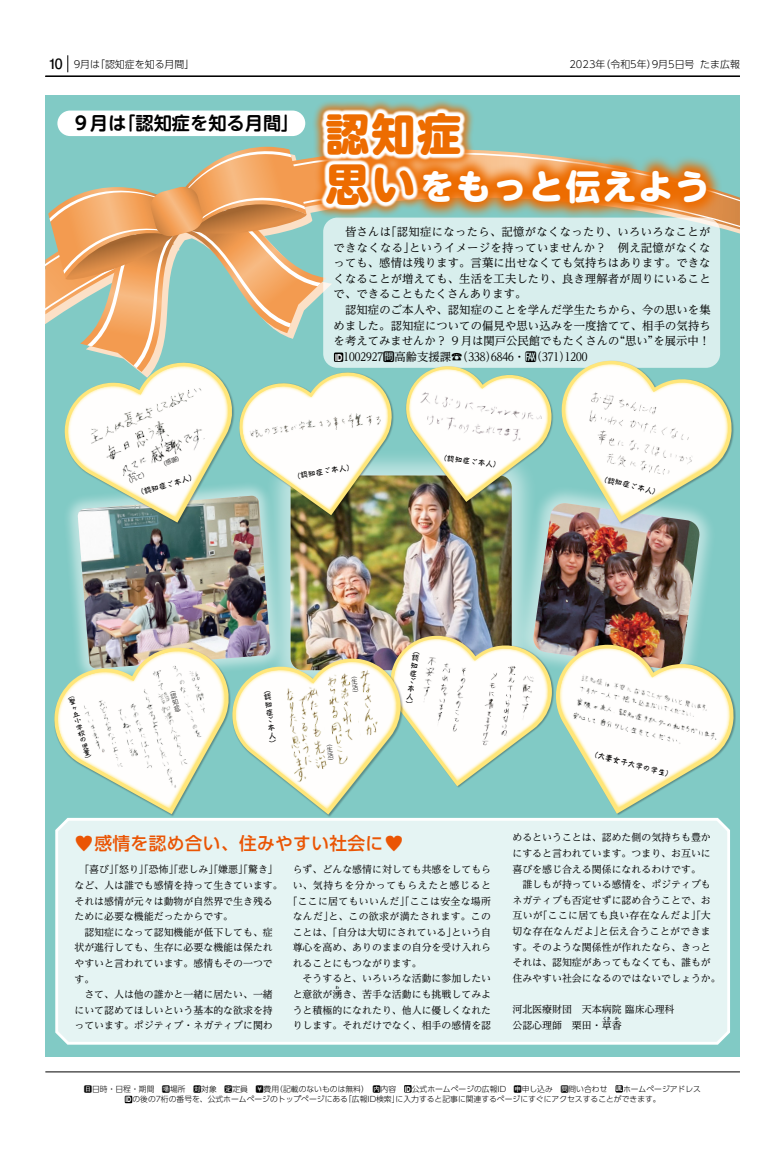
<style>
.page{position:relative;width:774px;height:1151px;background:#fff}
.page>*{position:absolute;margin:0;border:0;box-sizing:border-box;transform-origin:0 0}
.t1{font:800 43.9px/49.6px "UD Shin M Go Pro";color:#ed6c00}
.t2{font:800 34.7px "UD Shin M Go Pro";letter-spacing:.05em;color:#fff}
.t3{font:700 18.2px "UD Shin M Go Pro De";color:#000}
.t4{font:500 17.7px "UD Shin Go Pro";letter-spacing:.02em;color:#ea5504;scale:1.15 1}
.t5{font:11.3px/15.6px "UD Reimin Pro";letter-spacing:.01em;color:#000}
.t6{font:9.9px/15.6px "UD Reimin Pro";color:#000}
.t7{font:300 9.9px "UD Shin Go Pro";color:#000}
.t8{font:9.9px "UD Reimin Pro";letter-spacing:.03em;color:#000}
.t9{font:9.9px "UD Reimin Pro";letter-spacing:.035em;color:#000}
.t10{font:9.9px "UD Reimin Pro";letter-spacing:.06em;color:#000}
.t11{font:300 7.8px/10.6px "UD Shin Go Pro";color:#000;text-align:center}
.t12{font:500 7.8px/7.8px "P Penpal Std N";color:#000;text-align:justify}
.t13{font:500 6.6px/6.6px "P Penpal Std N";color:#000;text-align:justify;scale:1.18 1}
.t14{font:300 6px/6px "UD Shin Go Pro";color:#000;text-align:justify}
.t15{font:800 3.9px "UD Reimin Pro";color:#000}
.s1{font-family:"Futo Go B101 Pro";font-weight:700;font-size:14.2px}
.s2{font-family:"UD Shin Go Pro";font-weight:800;font-size:8.5px;color:#fff}
.s3{font-family:"ap tama"}
.s4{font-family:"ap tama";font-weight:400}
.s5{font-weight:800;font-size:6.8px;color:#fff}
.s6{font-weight:800;font-size:6.7px;color:#fff}
</style>
<div class="page">
<hr style="left:45px;top:76px;width:695px;height:1px;background:#000">
<svg style="left:67px;top:55px;width:1px;height:17px"></svg>
<hr style="left:45px;top:1071px;width:695px;height:1px;background:#000">
<div style="left:404px;top:1085px;width:8px;height:7px;background:#000"></div>
<div style="left:615px;top:1085px;width:8px;height:7px;background:#000"></div>
<div style="left:125px;top:1096px;width:7px;height:7px;background:#000"></div>
<div style="left:45px;top:95px;width:695px;height:961px;background:#81cac5"></div>
<div style="left:57px;top:111px;width:248px;height:25px;background:#fff;border-radius:13px"></div>
<div style="left:312px;top:99px;width:163px;height:121px;background:#ed6c00;opacity:.75"></div>
<svg style="left:321px;top:108px;width:145px;height:38px;background:#f6efe6"></svg>
<svg style="left:55px;top:815px;width:675px;height:230px"></svg>
<div style="left:57px;top:819px;width:672px;height:224px;background:#e5f4f3"></div>
<img style="left:45px;top:146px;width:695px;height:669px">
<p class="t7" style="left:49px;top:56px;width:147px"><span class="s1">10</span> 9月は「認知症を知る月間」</p>
<p class="t7" style="left:569px;top:56px;width:172px">2023年（令和5年）9月5日号たま広報</p>
<h3 class="t3" style="left:72px;top:108px;width:229px">９月は「認知症を知る月間」</h3>
<h1 class="t1" style="left:325px;top:108px;width:138px">認知症思い</h1>
<h2 class="t2" style="left:420px;top:158px;width:291px">をもっと伝えよう</h2>
<p class="t5" style="left:334px;top:224px;width:379px">　皆さんは「認知症になったら、記憶がなくなったり、いろいろなことができなくなる」というイメージを持っていませんか？　例え記憶がなくなっても、感情は残ります。言葉に出せなくても気持ちはあります。できなくなることが増えても、生活を工夫したり、良き理解者が周りにいることで、できることもたくさんあります。<br>　認知症のご本人や、認知症のことを学んだ学生たちから、今の思いを集めました。認知症についての偏見や思い込みを一度捨てて、相手の気持ちを考えてみませんか？９月は関戸公民館でもたくさんの“思い”を展示中！<span class="s2">ID</span> 1002927<span class="s3">I</span>高齢支援課☎(338)6846・<span class="s3">V</span>(371)1200</p>
<p class="t14" style="left:159px;top:463px;width:26px;rotate:-24deg">（感謝）</p>
<p class="t12" style="left:135px;top:489px;width:64px;rotate:-16deg">（認知症ご本人）</p>
<p class="t14" style="left:124px;top:480px;width:26px;rotate:-25deg">（凡て）</p>
<p class="t12" style="left:292px;top:473px;width:64px;rotate:-10deg">（認知症ご本人）</p>
<p class="t12" style="left:440px;top:453px;width:64px;rotate:8deg">（認知症ご本人）</p>
<p class="t12" style="left:601px;top:473px;width:64px;rotate:15deg">（認知症ご本人）</p>
<p class="t13" style="left:66px;top:693px;width:4px;rotate:-16deg">（聖ヶ丘小学校の児童）</p>
<p class="t14" style="left:168px;top:688px;width:5px;rotate:-16deg">（認知症）</p>
<p class="t12" style="left:262px;top:685px;width:6px;rotate:-7deg">（認知症ご本人）</p>
<p class="t14" style="left:350px;top:672px;width:5px;rotate:-7deg">（生活）</p>
<p class="t14" style="left:326px;top:740px;width:5px;rotate:-7deg">（生活）</p>
<p class="t12" style="left:413px;top:645px;width:5px;rotate:8deg">（認知症ご本人）</p>
<p class="t12" style="left:591px;top:749px;width:87px;rotate:15deg">（大妻女子大学の学生）</p>
<h3 class="t4" style="left:74px;top:829px;width:289px">♥感情を認め合い、住みやすい社会に♥</h3>
<p class="t6" style="left:74px;top:861px;width:210px">　｢喜び｣｢怒り｣｢恐怖」｢悲しみ｣｢嫌悪」｢驚き｣など、人は誰でも感情を持って生きています。それは感情が元々は動物が自然界で生き残るために必要な機能だったからです。<br>　認知症になって認知機能が低下しても、症状が進行しても、生存に必要な機能は保たれやすいと言われています。感情もその一つです。<br>　さて、人は他の誰かと一緒に居たい、一緒にいて認めてほしいという基本的な欲求を持っています。ポジティブ・ネガティブに関わ</p>
<p class="t6" style="left:293px;top:861px;width:200px">らず、どんな感情に対しても共感をしてもら</p>
<p class="t10" style="left:293px;top:877px;width:200px">い、気持ちを分かってもらえたと感じると</p>
<p class="t8" style="left:288px;top:893px;width:205px">「ここに居てもいいんだ」「ここは安全な場所</p>
<p class="t9" style="left:293px;top:908px;width:200px">なんだ」と、この欲求が満たされます。この</p>
<p class="t6" style="left:293px;top:924px;width:200px">ことは、「自分は大切にされている」という自</p>
<p class="t6" style="left:293px;top:939px;width:200px">尊心を高め、ありのままの自分を受け入れら</p>
<p class="t6" style="left:293px;top:955px;width:130px">れることにもつながります。</p>
<p class="t6" style="left:293px;top:971px;width:200px">　そうすると、いろいろな活動に参加したい</p>
<p class="t6" style="left:293px;top:986px;width:200px">と意欲が湧き、苦手な活動にも挑戦してみよ</p>
<p class="t15" style="left:335px;top:985px;width:5px">わ</p>
<p class="t6" style="left:293px;top:1002px;width:200px">うと積極的になれたり、他人に優しくなれたりします。それだけでなく、相手の感情を認</p>
<p class="t6" style="left:512px;top:830px;width:210px">めるということは、認めた側の気持ちも豊かにすると言われています。つまり、お互いに喜びを感じ合える関係になれるわけです。<br>　誰しもが持っている感情を、ポジティブもネガティブも否定せずに認め合うことで、お互いが「ここに居ても良い存在なんだよ」「大切な存在なんだよ」と伝え合うことができます。そのような関係性が作れたなら、きっとそれは、認知症があってもなくても、誰もが住みやすい社会になるのではないでしょうか。</p>
<p class="t6" style="left:512px;top:1001px;width:164px">河北医療財団　天本病院 臨床心理科公認心理師　栗田・草香</p>
<p class="t15" style="left:603px;top:1015px;width:9px">くさ</p>
<p class="t15" style="left:615px;top:1015px;width:5px">か</p>
<p class="t11" style="left:84px;top:1083px;width:618px"><span class="s4">D</span>日時・日程・期間　<span class="s4">B</span>場所　<span class="s4">T</span>対象　<span class="s4">C</span>定員　<span class="s4">S</span>費用（記載のないものは無料）　<span class="s4">N</span>内容　<span class="s5">ID</span> 公式ホームページの広報ID　<span class="s4">M</span>申し込み　<span class="s4">I</span>問い合わせ　<span class="s6">URL</span> ホームページアドレス<br><span class="s5">ID</span> の後の7桁の番号を、公式ホームページのトップページにある「広報ID検索」に入力すると記事に関連するページにすぐにアクセスすることができます。</p>
</div>
